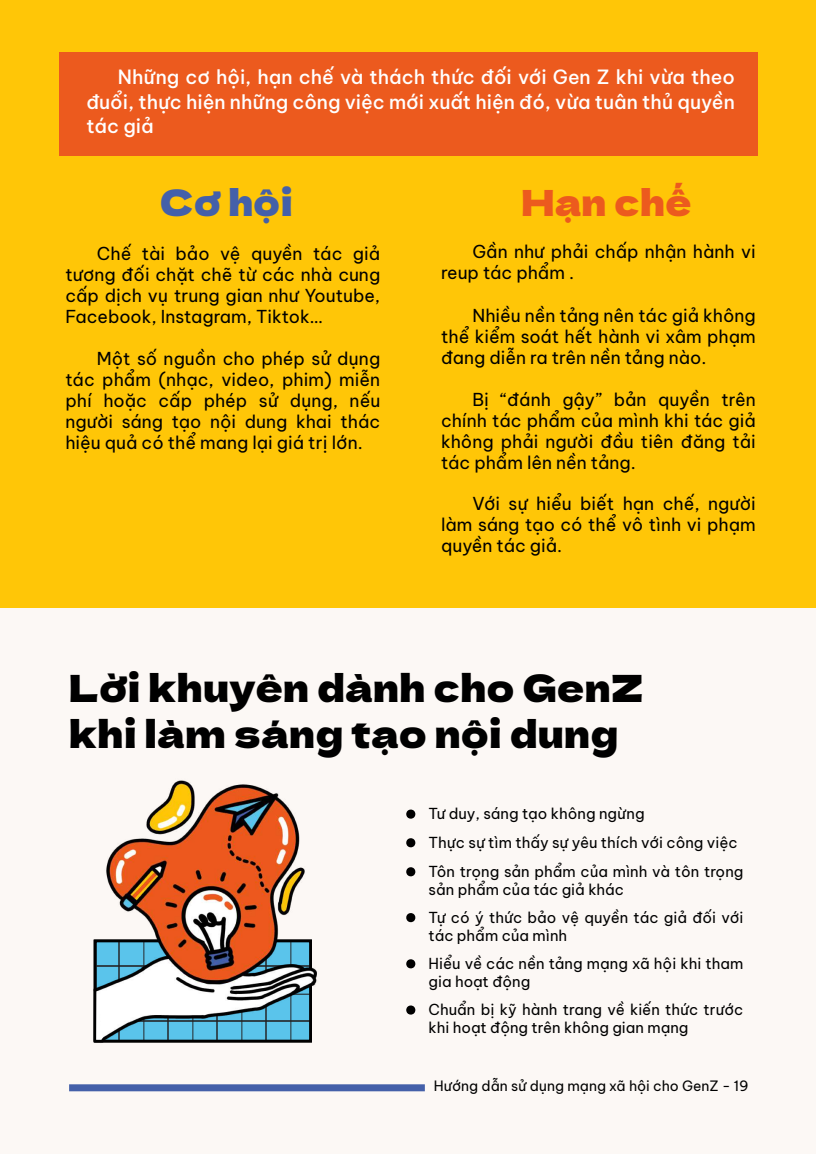
<style>
.page{position:relative;width:816px;height:1154px;background:#fcf8f5}
.page>*{position:absolute;margin:0;border:0;box-sizing:border-box;transform-origin:0 0}
.t1{font:37.36px/45.8px "Dela Gothic One";letter-spacing:.01em;color:#000}
.t2{font:35.88px "Dela Gothic One";letter-spacing:.01em;color:#ec5a1e}
.t3{font:35.88px "Dela Gothic One";color:#4460a9}
.t4{font:500 19.25px/24.5px "Be Vietnam Pro";color:#fff;text-align:justify}
.t5{font:17.5px/21px "Be Vietnam Pro";color:#000;text-align:justify}
.t6{font:14.88px/28.3px "Be Vietnam Pro";color:#000}
.t7{font:14px "Be Vietnam Pro";color:#000}
</style>
<div class="page">
<div style="left:69px;top:1084px;width:356px;height:7px;background:#4460a9"></div>
<div style="left:0;top:0;width:816px;height:607px;background:#ffc607"></div>
<div style="left:59px;top:52px;width:698px;height:103px;background:#ec5a1e"></div>
<img style="left:81px;top:780px;width:300px;height:312px">
<svg style="left:92px;top:986px;width:14px;height:57px"></svg>
<svg style="left:406px;top:809px;width:10px;height:10px"></svg>
<svg style="left:406px;top:838px;width:10px;height:10px"></svg>
<svg style="left:406px;top:867px;width:10px;height:10px"></svg>
<svg style="left:406px;top:913px;width:10px;height:9px"></svg>
<svg style="left:406px;top:959px;width:10px;height:10px"></svg>
<svg style="left:406px;top:1005px;width:10px;height:10px"></svg>
<p class="t4" style="left:86px;top:63px;width:650px;text-indent:32px">Những cơ hội, hạn chế và thách thức đối với Gen Z khi vừa theo đuổi, thực hiện những công việc mới xuất hiện đó, vừa tuân thủ quyền tác giả</p>
<h2 class="t3" style="left:160px;top:175px;width:135px">Cơ hội</h2>
<p class="t5" style="left:65px;top:241px;width:316px;text-indent:32px">Chế tài bảo vệ quyền tác giả tương đối chặt chẽ từ các nhà cung cấp dịch vụ trung gian như Youtube, Facebook, Instagram, Tiktok…</p>
<p class="t5" style="left:65px;top:347px;width:316px;text-indent:32px">Một số nguồn cho phép sử dụng tác phẩm (nhạc, video, phim) miễn phí hoặc cấp phép sử dụng, nếu người sáng tạo nội dung khai thác hiệu quả có thể mang lại giá trị lớn.</p>
<h2 class="t2" style="left:521px;top:175px;width:172px">Hạn chế</h2>
<p class="t5" style="left:441px;top:239px;width:316px;text-indent:31px">Gần như phải chấp nhận hành vi reup tác phẩm .</p>
<p class="t5" style="left:441px;top:303px;width:316px;text-indent:31px">Nhiều nền tảng nên tác giả không thể kiểm soát hết hành vi xâm phạm đang diễn ra trên nền tảng nào.</p>
<p class="t5" style="left:441px;top:387px;width:316px;text-indent:31px">Bị “đánh gậy” bản quyền trên chính tác phẩm của mình khi tác giả không phải người đầu tiên đăng tải tác phẩm lên nền tảng.</p>
<p class="t5" style="left:441px;top:491px;width:316px;text-indent:31px">Với sự hiểu biết hạn chế, người làm sáng tạo có thể vô tình vi phạm quyền tác giả.</p>
<h1 class="t1" style="left:69px;top:663px;width:576px">Lời khuyên dành cho GenZ khi làm sáng tạo nội dung</h1>
<p class="t6" style="left:428px;top:798px;width:316px;line-height:28.6px">Tư duy, sáng tạo không ngừng<br>Thực sự tìm thấy sự yêu thích với công việc<br>Tôn trọng sản phẩm của mình và tôn trọng</p>
<p class="t6" style="left:428px;top:873px;width:316px">sản phẩm của tác giả khác<br>Tự có ý thức bảo vệ quyền tác giả đối với</p>
<p class="t6" style="left:428px;top:919px;width:316px">tác phẩm của mình<br>Hiểu về các nền tảng mạng xã hội khi tham</p>
<p class="t6" style="left:428px;top:966px;width:316px">gia hoạt động<br>Chuẩn bị kỹ hành trang về kiến thức trước</p>
<p class="t6" style="left:428px;top:1012px;width:261px">khi hoạt động trên không gian mạng</p>
<p class="t7" style="left:434px;top:1074px;width:316px">Hướng dẫn sử dụng mạng xã hội cho GenZ - 19</p>
</div>
